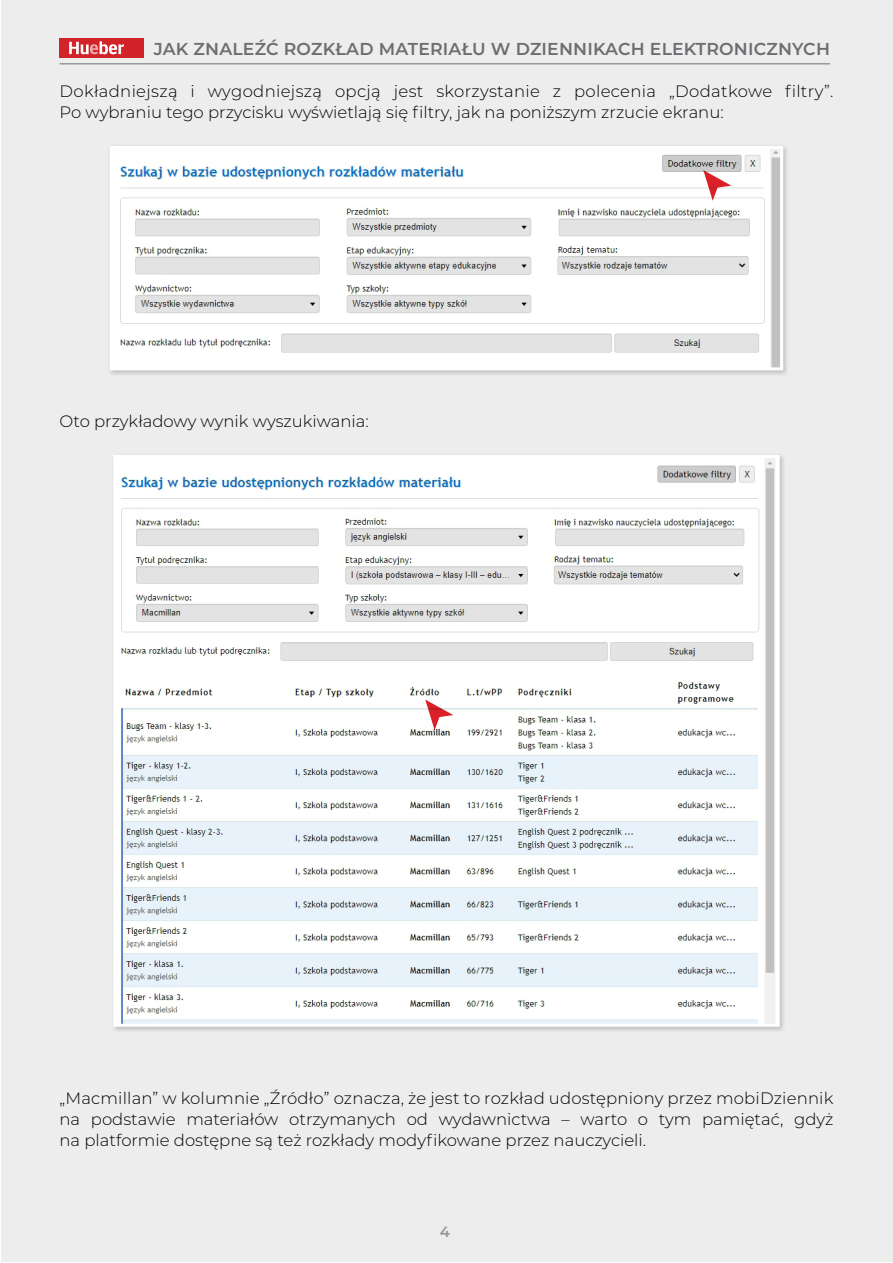
<style>
.page{position:relative;width:893px;height:1263px;background:#fff}
.page>*{position:absolute;margin:0;border:0;box-sizing:border-box;transform-origin:0 0}
.t1{font:600 17.25px "Montserrat";letter-spacing:.01em;color:#6d6e71}
.t2{font:300 16.5px/21px "Montserrat";color:#000}
.t3{font:600 15px "Montserrat";color:#939598}
</style>
<div class="page">
<div style="left:1px;top:1px;width:891px;height:1261px;background:#ededee"></div>
<hr style="left:60px;top:63px;width:770px;height:1px;background:#6d6e71">
<div style="left:108px;top:144px;width:682px;height:233px;background:#000;opacity:.2"></div>
<img style="left:114px;top:150px;width:665px;height:216px">
<div style="left:110px;top:146px;width:673px;height:224px;border:3px solid #fff"></div>
<div style="left:111px;top:453px;width:675px;height:580px;background:#000;opacity:.2"></div>
<img style="left:117px;top:459px;width:659px;height:564px">
<div style="left:113px;top:455px;width:667px;height:572px;border:3px solid #fff"></div>
<div style="left:60px;top:38px;width:84px;height:20px;background:#d2232a"></div>
<svg style="left:69px;top:41px;width:55px;height:13px"></svg>
<svg style="left:703px;top:170px;width:28px;height:31px"></svg>
<svg style="left:425px;top:699px;width:28px;height:31px"></svg>
<p class="t1" style="left:154px;top:37px;width:678px">JAK ZNALEŹĆ ROZKŁAD MATERIAŁU W DZIENNIKACH ELEKTRONICZNYCH</p>
<p class="t2" style="left:60px;top:80px;width:775px">Dokładniejszą i wygodniejszą opcją jest skorzystanie z polecenia „Dodatkowe filtry”.<br>Po wybraniu tego przycisku wyświetlają się filtry, jak na poniższym zrzucie ekranu:</p>
<p class="t2" style="left:60px;top:410px;width:311px">Oto przykładowy wynik wyszukiwania:</p>
<p class="t2" style="left:60px;top:1087px;width:775px;text-align:justify">„Macmillan” w kolumnie „Źródło” oznacza, że jest to rozkład udostępniony przez mobiDziennik na podstawie materiałów otrzymanych od wydawnictwa – warto o tym pamiętać, gdyż na platformie dostępne są też rozkłady modyfikowane przez nauczycieli.</p>
<p class="t3" style="left:440px;top:1221px;width:12px">4</p>
</div>
